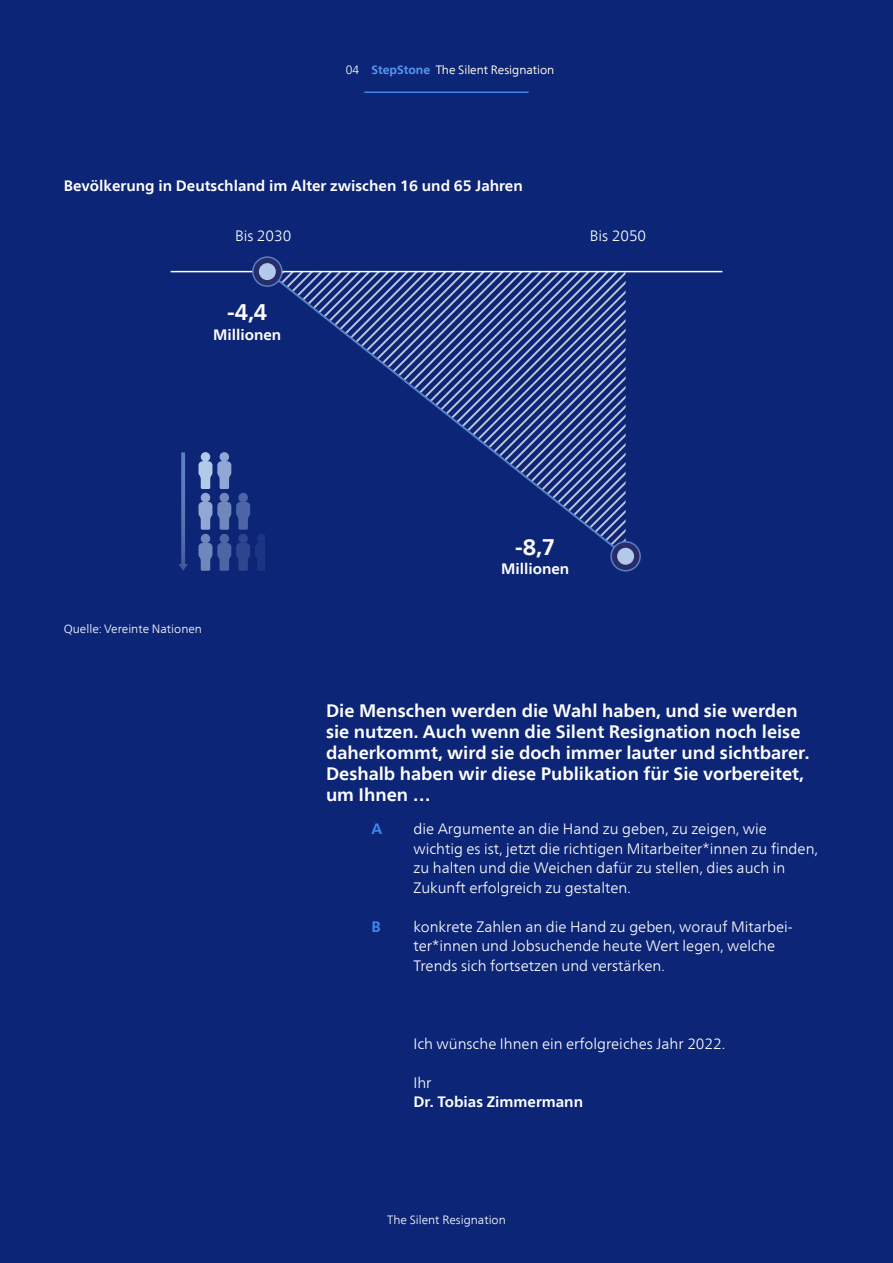
<style>
.page{position:relative;width:893px;height:1263px;background:#0c2577}
.page>*{position:absolute;margin:0;border:0;box-sizing:border-box;transform-origin:0 0}
.t1{font:700 22.5px "Frutiger Neue LT Com";color:#fff}
.t2{font:700 18px/21px "Frutiger Neue LT Com";color:#fff}
.t3{font:300 15px/19.5px "Frutiger Neue LT Com";color:#fff}
.t4{font:700 15px "Frutiger Neue LT Com";color:#fff}
.t5{font:700 15px "Frutiger Neue LT Com";color:#4088ee}
.t6{font:300 12px "Frutiger Neue LT Com";color:#fff}
.t7{font:300 12px "Frutiger LT Pro";color:#fff}
.s1{font-weight:700;color:#5394f0}
</style>
<div class="page">
<hr style="left:171px;top:271px;width:551px;height:1px;background:#fff">
<svg style="left:283px;top:270px;width:345px;height:280px"></svg>
<svg style="left:253px;top:257px;width:29px;height:29px"></svg>
<div style="left:252px;top:256px;width:31px;height:31px;border:1px solid #5782c2;border-radius:50%"></div>
<div style="left:259px;top:263px;width:17px;height:17px;background:#b2c9ea;border-radius:50%"></div>
<svg style="left:611px;top:542px;width:29px;height:29px"></svg>
<div style="left:610px;top:541px;width:31px;height:30px;border:1px solid #5782c2;border-radius:50%"></div>
<div style="left:617px;top:548px;width:17px;height:17px;background:#b2c9ea;border-radius:50%"></div>
<svg style="left:179px;top:452px;width:9px;height:119px"></svg>
<svg style="left:198px;top:272px;width:220px;height:299px"></svg>
<hr style="left:364px;top:92px;width:165px;height:1px;background:#4088ee">
<p class="t7" style="left:346px;top:62px;width:15px">04</p>
<p class="t6" style="left:372px;top:62px;width:184px"><span class="s1">StepStone</span> The Silent Resignation</p>
<p class="t4" style="left:64px;top:176px;width:460px">Bevölkerung in Deutschland im Alter zwischen 16 und 65 Jahren</p>
<p class="t3" style="left:235px;top:226px;width:58px">Bis 2030</p>
<h1 class="t1" style="left:227px;top:299px;width:42px">-4,4</h1>
<p class="t4" style="left:213px;top:325px;width:70px">Millionen</p>
<p class="t3" style="left:590px;top:226px;width:58px">Bis 2050</p>
<p class="t6" style="left:64px;top:622px;width:140px">Quelle: Vereinte Nationen</p>
<h1 class="t1" style="left:515px;top:534px;width:42px">-8,7</h1>
<p class="t4" style="left:501px;top:560px;width:70px">Millionen</p>
<p class="t2" style="left:326px;top:700px;width:485px">Die Menschen werden die Wahl haben, und sie werden sie nutzen. Auch wenn die Silent Resignation noch leise daherkommt, wird sie doch immer lauter und sichtbarer.<br>Deshalb haben wir diese Publikation für Sie vorbereitet, um Ihnen …</p>
<p class="t3" style="left:413px;top:819px;width:406px">die Argumente an die Hand zu geben, zu zeigen, wie wichtig es ist, jetzt die richtigen Mitarbeiter*innen zu finden, zu halten und die Weichen dafür zu stellen, dies auch in Zukunft erfolgreich zu gestalten.</p>
<p class="t5" style="left:371px;top:820px;width:12px">A</p>
<p class="t5" style="left:371px;top:917px;width:11px">B</p>
<p class="t3" style="left:413px;top:916px;width:381px">konkrete Zahlen an die Hand zu geben, worauf Mitarbei&shy;ter*innen und Jobsuchende heute Wert legen, welche<br>Trends sich fortsetzen und verstärken.</p>
<p class="t3" style="left:413px;top:1033px;width:313px">Ich wünsche Ihnen ein erfolgreiches Jahr 2022.</p>
<p class="t3" style="left:413px;top:1072px;width:20px">Ihr</p>
<p class="t4" style="left:413px;top:1093px;width:171px">Dr. Tobias Zimmermann</p>
<p class="t6" style="left:387px;top:1213px;width:120px">The Silent Resignation</p>
</div>
